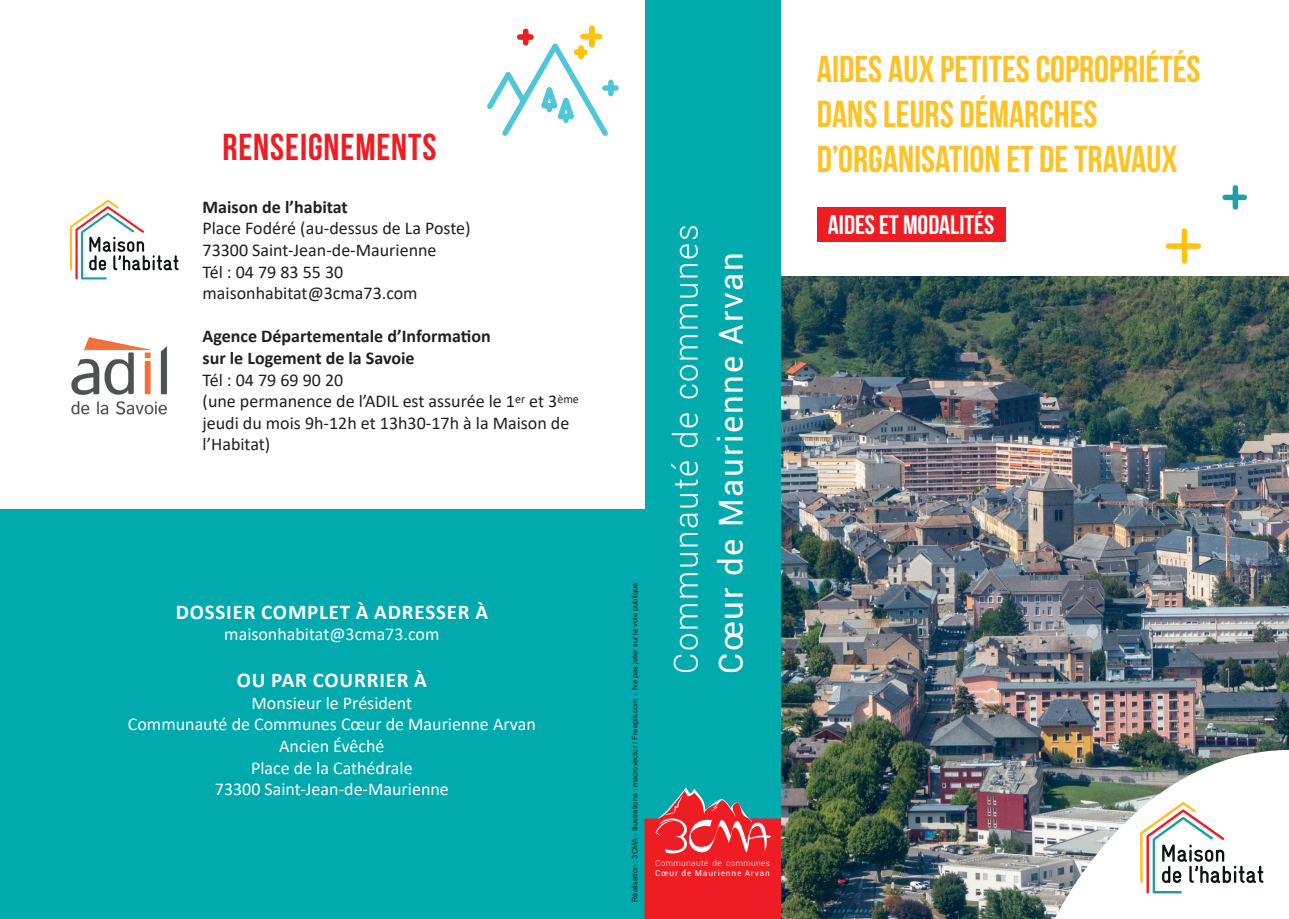
<style>
.page{position:relative;width:1289px;height:919px;background:#fff}
.page>*{position:absolute;margin:0;border:0;box-sizing:border-box;transform-origin:0 0}
.t1{font:37.5px/45px "Bebas Neue";color:#fec224}
.t2{font:37.5px "Bebas Neue";letter-spacing:.025em;color:#ee1d23}
.t3{font:300 33px "Roboto";letter-spacing:.05em;color:#fff}
.t4{font:33px "Roboto";letter-spacing:.05em;color:#fff}
.t5{font:27px "Bebas Neue";color:#fff}
.t6{font:700 21px "Calibri";letter-spacing:.04em;color:#fff}
.t7{font:18px/21.6px "Calibri";color:#231f20}
.t8{font:18px/21.6px "Calibri";color:#fff;text-align:center}
.t9{font:700 18px/21.6px "Calibri";color:#231f20}
.t10{font:300 8.25px "Roboto";letter-spacing:.05em;color:#fff}
.t11{font:8.25px "Roboto";letter-spacing:.11em;color:#fff}
.t12{font:7.5px "Arial";color:#231f20}
</style>
<div class="page">
<img style="left:781px;top:276px;width:507px;height:642px">
<div style="left:0;top:0;width:781px;height:918px;background:#00aaad"></div>
<div style="left:0;top:0;width:644px;height:508px;background:#fff"></div>
<svg style="left:644px;top:787px;width:137px;height:131px"></svg>
<svg style="left:1050px;top:749px;width:238px;height:169px"></svg>
<div style="left:1181px;top:231px;width:6px;height:30px;background:#fec210"></div>
<div style="left:1168px;top:243px;width:30px;height:6px;background:#fec210"></div>
<div style="left:816px;top:207px;width:189px;height:34px;background:#ee1d23"></div>
<div style="left:1232px;top:188px;width:6px;height:19px;background:#219fa4"></div>
<div style="left:1224px;top:195px;width:20px;height:5px;background:#219fa4"></div>
<svg style="left:70px;top:199px;width:109px;height:80px"></svg>
<img style="left:71px;top:337px;width:96px;height:77px">
<svg style="left:487px;top:35px;width:125px;height:101px"></svg>
<div style="left:578px;top:48px;width:6px;height:8px;background:#fec210"></div>
<div style="left:576px;top:50px;width:9px;height:5px;background:#fec210"></div>
<div style="left:523px;top:31px;width:5px;height:12px;background:#ec1e25"></div>
<div style="left:519px;top:34px;width:12px;height:6px;background:#ec1e25"></div>
<div style="left:608px;top:82px;width:5px;height:12px;background:#50c5da"></div>
<div style="left:604px;top:85px;width:12px;height:6px;background:#50c5da"></div>
<div style="left:589px;top:28px;width:5px;height:17px;background:#fec210"></div>
<div style="left:583px;top:34px;width:16px;height:5px;background:#fec210"></div>
<h1 class="t2" style="left:222px;top:127px;width:215px">RENSEIGNEMENTS</h1>
<p class="t9" style="left:202px;top:196px;width:147px">Maison de l’habitat</p>
<p class="t7" style="left:202px;top:217px;width:270px">Place Fodéré (au-dessus de La Poste)<br>73300 Saint-Jean-de-Maurienne<br>Tél : 04 79 83 55 30 maisonhabitat@3cma73.com</p>
<p class="t9" style="left:202px;top:325px;width:290px">Agence Départementale d’Information sur le Logement de la Savoie</p>
<p class="t7" style="left:202px;top:368px;width:378px">Tél : 04 79 69 90 20<br>(une permanence de l’ADIL est assurée le 1<sup>er</sup> et 3<sup>ème </sup>jeudi du mois 9h-12h et 13h30-17h à la Maison de l’Habitat)</p>
<p class="t6" style="left:176px;top:596px;width:314px">DOSSIER COMPLET À ADRESSER À</p>
<p class="t8" style="left:224px;top:623px;width:217px">maisonhabitat@3cma73.com</p>
<p class="t6" style="left:237px;top:665px;width:192px">OU PAR COURRIER À</p>
<p class="t8" style="left:128px;top:691px;width:409px">Monsieur le Président<br>Communauté de Communes Cœur de Maurienne Arvan<br>Ancien Évêché<br>Place de la Cathédrale<br>73300 Saint-Jean-de-Maurienne</p>
<p class="t12" style="left:630px;top:901px;width:321px;rotate:-90deg">Réalisation : 3CMA - Illustrations : macrovector / Freepik.com - Ne pas jeter sur la voie publique</p>
<h2 class="t3" style="left:663px;top:673px;width:450px;rotate:-90deg">Communauté de communes</h2>
<h2 class="t4" style="left:707px;top:673px;width:423px;rotate:-90deg">Cœur de Maurienne Arvan</h2>
<p class="t10" style="left:655px;top:857px;width:116px">Communauté de communes</p>
<p class="t11" style="left:655px;top:867px;width:116px">Cœur de Maurienne Arvan</p>
<h1 class="t1" style="left:816px;top:46px;width:385px">AIDES AUX PETITES COPROPRIÉTÉS<br>DANS LEURS DÉMARCHES<br>D’ORGANISATION ET DE TRAVAUX</h1>
<h3 class="t5" style="left:827px;top:210px;width:168px">AIDES ET MODALITÉS</h3>
</div>
